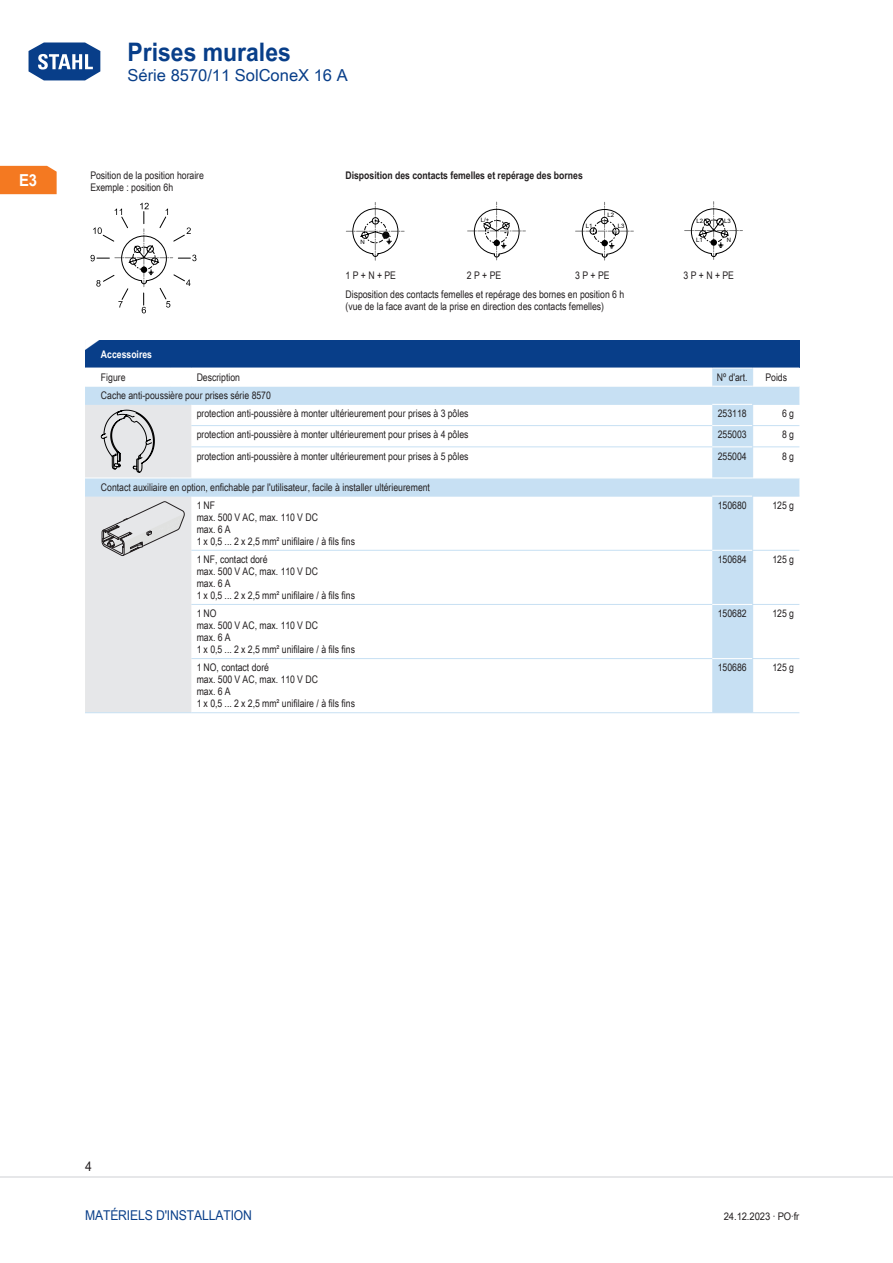
<style>
.page{position:relative;width:893px;height:1263px;background:#fff}
.page>*{position:absolute;margin:0;border:0;box-sizing:border-box;transform-origin:0 0}
.t1{font:700 25.5px "Arial Unicode MS";color:#083e89;scale:.9 1}
.TabHeader1stColumn{font:700 24px "Arial Unicode MS";color:#fff;scale:1.45 1}
.t2{font:16.5px "Arial Unicode MS";color:#083e89}
.t3{font:700 16.5px "Arial Unicode MS";color:#fff;scale:.9 1}
.t4{font:13.5px "Arial Unicode MS";letter-spacing:-.01em;color:#083e89;scale:.9 1}
.t5{font:13.5px "Arial Unicode MS";color:#231f20;scale:.9 1}
.TabBodyLeft{font:10.5px/12px "Arial Unicode MS";color:#231f20;scale:.83 1}
.TabBody1stColumnTitl{font:10.5px "Arial Unicode MS";color:#231f20;scale:.83 1}
.TabBodyCenter{font:10.5px "Arial Unicode MS";color:#231f20;scale:.83 1}
.TabBodyLeft-2{font:700 10.5px "Arial Unicode MS";color:#231f20;scale:.83 1}
.TabBodyRight{font:10.5px "Arial Unicode MS";color:#231f20;scale:.83 1}
.TabBody1stColumnTitl-2{font:10.5px "Arial Unicode MS";color:#231f20;scale:.9 1}
.TabHeader1stColumn-2{font:700 10.5px "Arial Unicode MS";color:#fff;scale:.83 1}
.TabBody1stColumn{font:10.5px "Arial Unicode MS";color:#231f20;scale:.83 1}
.t6{font:6px "Arial";color:#000}
.s1{font-weight:400;font-size:31.65px;color:#fff}
</style>
<div class="page">
<svg style="left:28px;top:42px;width:73px;height:39px"></svg>
<hr style="left:0;top:1176px;width:893px;height:2px;background:#e6e7e9">
<div style="left:0;top:166px;width:57px;height:28px;background:#f47921"></div>
<div style="left:85px;top:340px;width:714px;height:28px;background:#083e89"></div>
<svg style="left:85px;top:369px;width:714px;height:343px"></svg>
<svg style="left:752px;top:368px;width:1px;height:18px"></svg>
<hr style="left:85px;top:386px;width:85px;height:1px;background:#fff">
<svg style="left:170px;top:386px;width:21px;height:1px"></svg>
<hr style="left:191px;top:386px;width:521px;height:1px;background:#fff">
<hr style="left:712px;top:386px;width:41px;height:1px;background:#fff">
<hr style="left:753px;top:386px;width:46px;height:1px;background:#fff">
<hr style="left:191px;top:404px;width:521px;height:1px;background:#c7e0f3">
<hr style="left:712px;top:404px;width:40px;height:1px;background:#fff">
<hr style="left:752px;top:404px;width:47px;height:1px;background:#c7e0f3">
<hr style="left:191px;top:425px;width:521px;height:1px;background:#c7e0f3">
<hr style="left:712px;top:425px;width:40px;height:1px;background:#fff">
<hr style="left:752px;top:425px;width:47px;height:1px;background:#c7e0f3">
<svg style="left:752px;top:405px;width:1px;height:41px"></svg>
<hr style="left:191px;top:446px;width:521px;height:1px;background:#c7e0f3">
<hr style="left:712px;top:446px;width:40px;height:1px;background:#fff">
<hr style="left:752px;top:446px;width:47px;height:1px;background:#c7e0f3">
<hr style="left:752px;top:447px;width:1px;height:31px;background:#c7e0f3">
<hr style="left:191px;top:478px;width:521px;height:1px;background:#fff">
<hr style="left:712px;top:478px;width:41px;height:1px;background:#fff">
<hr style="left:753px;top:478px;width:46px;height:1px;background:#fff">
<hr style="left:191px;top:496px;width:521px;height:1px;background:#c7e0f3">
<hr style="left:712px;top:496px;width:40px;height:1px;background:#fff">
<hr style="left:752px;top:496px;width:47px;height:1px;background:#c7e0f3">
<hr style="left:752px;top:496px;width:1px;height:54px;background:#c7e0f3">
<hr style="left:191px;top:550px;width:521px;height:1px;background:#c7e0f3">
<hr style="left:712px;top:550px;width:40px;height:1px;background:#fff">
<hr style="left:752px;top:550px;width:47px;height:1px;background:#c7e0f3">
<hr style="left:752px;top:551px;width:1px;height:53px;background:#c7e0f3">
<hr style="left:191px;top:604px;width:521px;height:1px;background:#c7e0f3">
<hr style="left:712px;top:604px;width:40px;height:1px;background:#fff">
<hr style="left:752px;top:604px;width:47px;height:1px;background:#c7e0f3">
<hr style="left:752px;top:605px;width:1px;height:53px;background:#c7e0f3">
<hr style="left:191px;top:658px;width:521px;height:1px;background:#c7e0f3">
<hr style="left:191px;top:712px;width:521px;height:1px;background:#c7e0f3">
<hr style="left:712px;top:658px;width:40px;height:1px;background:#fff">
<hr style="left:712px;top:712px;width:41px;height:1px;background:#c7e0f3">
<hr style="left:752px;top:658px;width:47px;height:1px;background:#c7e0f3">
<hr style="left:753px;top:712px;width:46px;height:1px;background:#c7e0f3">
<hr style="left:752px;top:659px;width:1px;height:53px;background:#c7e0f3">
<svg style="left:85px;top:404px;width:106px;height:309px;background:#dde0e3"></svg>
<svg style="left:91px;top:203px;width:105px;height:110px"></svg>
<svg style="left:346px;top:202px;width:58px;height:58px"></svg>
<svg style="left:468px;top:202px;width:57px;height:58px"></svg>
<svg style="left:576px;top:202px;width:57px;height:58px"></svg>
<div style="left:601px;top:217px;width:7px;height:7px;border:1px solid #000;border-radius:50%"></div>
<svg style="left:685px;top:202px;width:57px;height:57px"></svg>
<h1 class="t1" style="left:26px;top:33px;width:295px"><span class="s1">Home</span> Prises murales</h1>
<h3 class="t2" style="left:128px;top:63px;width:222px">Série 8570/11 SolConeX 16 A</h3>
<h3 class="t3" style="left:19px;top:168px;width:22px">E3</h3>
<p class="TabBodyLeft" style="left:90px;top:169px;width:138px">Position de la position horaire</p>
<p class="TabBodyLeft" style="left:90px;top:181px;width:101px">Exemple : position 6h</p>
<p class="TabBodyLeft-2" style="left:345px;top:167px;width:287px">Disposition des contacts femelles et repérage des bornes</p>
<p class="t6" style="left:360px;top:238px;width:6px">N</p>
<p class="t6" style="left:481px;top:216px;width:10px">L/+</p>
<p class="t6" style="left:607px;top:212px;width:8px">L2</p>
<p class="t6" style="left:586px;top:222px;width:8px">L1</p>
<p class="t6" style="left:618px;top:222px;width:8px">L3</p>
<p class="t6" style="left:696px;top:217px;width:8px">L2</p>
<p class="t6" style="left:724px;top:217px;width:8px">L3</p>
<p class="t6" style="left:696px;top:237px;width:8px">L1</p>
<p class="t6" style="left:727px;top:237px;width:6px">N</p>
<p class="TabBodyLeft" style="left:345px;top:270px;width:61px">1 P + N + PE</p>
<p class="TabBodyLeft" style="left:467px;top:270px;width:42px">2 P + PE</p>
<p class="TabBodyLeft" style="left:575px;top:270px;width:42px">3 P + PE</p>
<p class="TabBodyLeft" style="left:683px;top:270px;width:61px">3 P + N + PE</p>
<p class="TabBodyLeft" style="left:345px;top:288px;width:337px">Disposition des contacts femelles et repérage des bornes en position 6 h</p>
<p class="TabBodyLeft" style="left:345px;top:300px;width:313px">(vue de la face avant de la prise en direction des contacts femelles)</p>
<p class="TabHeader1stColumn" style="left:82px;top:328px;width:16px">◤</p>
<p class="TabHeader1stColumn-2" style="left:101px;top:346px;width:63px">Accessoires</p>
<p class="TabBody1stColumn" style="left:101px;top:370px;width:31px">Figure</p>
<p class="TabBodyLeft" style="left:197px;top:371px;width:54px">Description</p>
<p class="TabBodyCenter" style="left:717px;top:370px;width:39px">Nº d'art.</p>
<p class="TabBodyCenter" style="left:765px;top:370px;width:28px">Poids</p>
<p class="TabBody1stColumnTitl" style="left:101px;top:388px;width:206px">Cache anti-poussière pour prises série 8570</p>
<p class="TabBodyLeft" style="left:197px;top:407px;width:329px">protection anti-poussière à monter ultérieurement pour prises à 3 pôles</p>
<p class="TabBodyCenter" style="left:718px;top:406px;width:36px">253118</p>
<p class="TabBodyRight" style="left:782px;top:406px;width:16px">6 g</p>
<p class="TabBodyLeft" style="left:197px;top:428px;width:329px">protection anti-poussière à monter ultérieurement pour prises à 4 pôles</p>
<p class="TabBodyCenter" style="left:718px;top:427px;width:36px">255003</p>
<p class="TabBodyRight" style="left:782px;top:427px;width:16px">8 g</p>
<p class="TabBodyLeft" style="left:197px;top:450px;width:329px">protection anti-poussière à monter ultérieurement pour prises à 5 pôles</p>
<p class="TabBodyCenter" style="left:718px;top:448px;width:36px">255004</p>
<p class="TabBodyRight" style="left:782px;top:448px;width:16px">8 g</p>
<p class="TabBody1stColumnTitl" style="left:101px;top:479px;width:398px">Contact auxiliaire en option, enfichable par l'utilisateur, facile à installer ultérieurement</p>
<p class="TabBodyLeft" style="left:197px;top:499px;width:192px">1 N F<br>max. 500 V AC, max. 110 V DC<br>max. 6 A<br>1 x 0,5 ... 2 x 2,5 mm² unifilaire / à fils fins</p>
<p class="TabBodyCenter" style="left:718px;top:498px;width:36px">150680</p>
<p class="TabBodyRight" style="left:772px;top:498px;width:28px">125 g</p>
<p class="TabBodyLeft" style="left:197px;top:553px;width:192px">1 NF, contact doré<br>max. 500 V AC, max. 110 V DC<br>max. 6 A<br>1 x 0,5 ... 2 x 2,5 mm² unifilaire / à fils fins</p>
<p class="TabBodyCenter" style="left:718px;top:552px;width:36px">150684</p>
<p class="TabBodyRight" style="left:772px;top:552px;width:28px">125 g</p>
<p class="TabBodyLeft" style="left:197px;top:607px;width:192px">1 N O<br>max. 500 V AC, max. 110 V DC<br>max. 6 A<br>1 x 0,5 ... 2 x 2,5 mm² unifilaire / à fils fins</p>
<p class="TabBodyCenter" style="left:718px;top:606px;width:36px">150682</p>
<p class="TabBodyRight" style="left:772px;top:606px;width:28px">125 g</p>
<p class="TabBodyLeft" style="left:197px;top:661px;width:192px">1 NO, contact doré<br>max. 500 V AC, max. 110 V DC<br>max. 6 A<br>1 x 0,5 ... 2 x 2,5 mm² unifilaire / à fils fins</p>
<p class="TabBodyCenter" style="left:718px;top:660px;width:36px">150686</p>
<p class="TabBodyRight" style="left:772px;top:660px;width:28px">125 g</p>
<p class="t5" style="left:85px;top:1157px;width:9px">4</p>
<p class="t4" style="left:85px;top:1205px;width:187px">Matériels d'installation</p>
<p class="TabBody1stColumnTitl-2" style="left:724px;top:1208px;width:86px">24.12.2023 · PO·fr</p>
</div>
